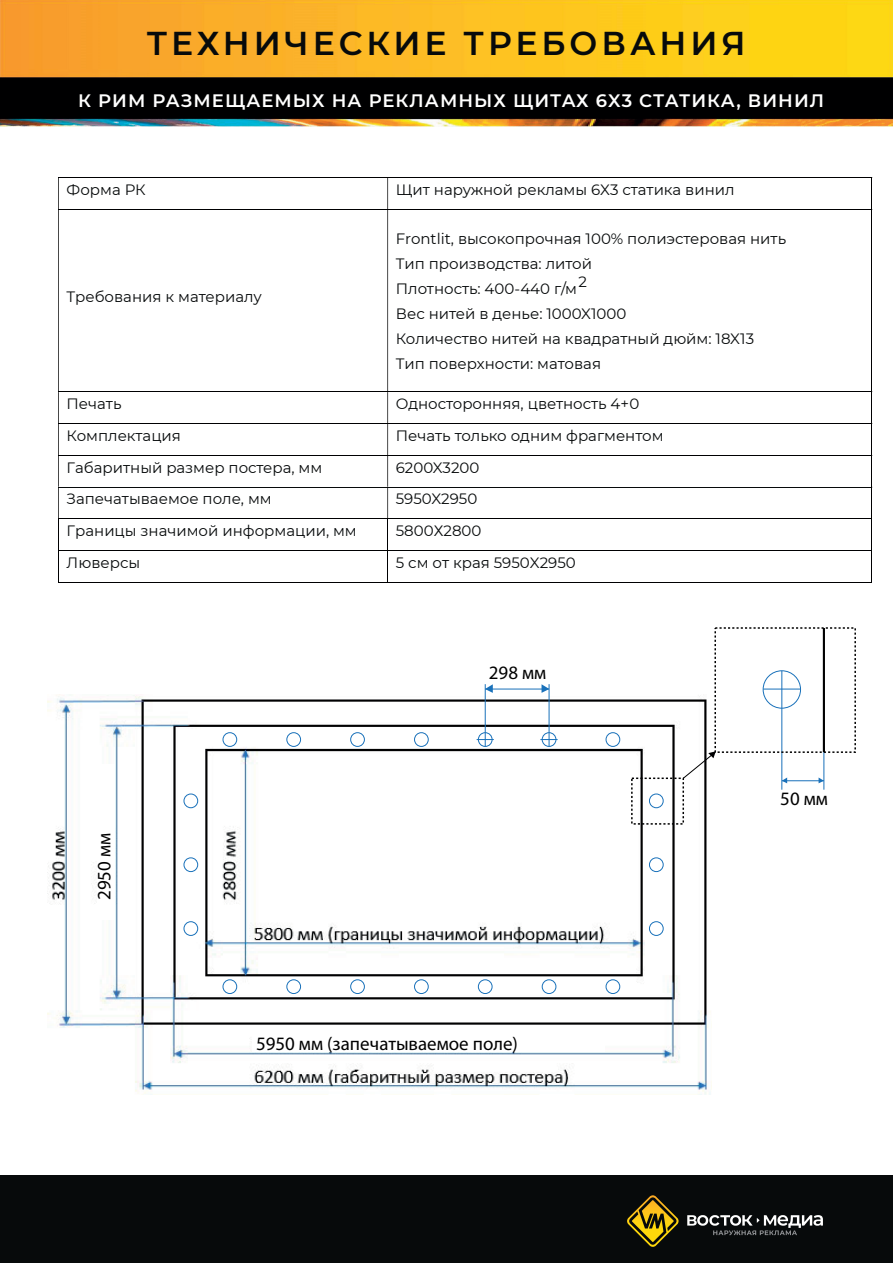
<style>
.page{position:relative;width:893px;height:1263px;background:#fff}
.page>*{position:absolute;margin:0;border:0;box-sizing:border-box;transform-origin:0 0}
.t1{font:600 33px "Montserrat";letter-spacing:.12em;color:#070a0b}
.t2{font:18.9px "Myriad Pro";color:#000001}
.t3{font:600 18px "Montserrat";letter-spacing:.06em;color:#fff}
.t4{font:15px/25px "Montserrat";color:#070a0b}
</style>
<div class="page">
<img style="left:0;top:0;width:893px;height:126px">
<img style="left:48px;top:694px;width:663px;height:401px">
<hr style="left:58px;top:177px;width:814px;height:1px;background:#000001">
<hr style="left:58px;top:178px;width:1px;height:31px;background:#000001">
<hr style="left:387px;top:178px;width:1px;height:31px;background:#000001">
<hr style="left:872px;top:178px;width:1px;height:31px;background:#000001">
<hr style="left:58px;top:209px;width:814px;height:1px;background:#000001">
<hr style="left:58px;top:210px;width:1px;height:181px;background:#000001">
<hr style="left:387px;top:210px;width:1px;height:181px;background:#000001">
<hr style="left:872px;top:210px;width:1px;height:181px;background:#000001">
<hr style="left:58px;top:391px;width:814px;height:1px;background:#000001">
<hr style="left:58px;top:392px;width:1px;height:31px;background:#000001">
<hr style="left:387px;top:392px;width:1px;height:31px;background:#000001">
<hr style="left:872px;top:392px;width:1px;height:31px;background:#000001">
<hr style="left:58px;top:423px;width:814px;height:1px;background:#000001">
<hr style="left:58px;top:424px;width:1px;height:31px;background:#000001">
<hr style="left:387px;top:424px;width:1px;height:31px;background:#000001">
<hr style="left:872px;top:424px;width:1px;height:31px;background:#000001">
<hr style="left:58px;top:455px;width:814px;height:1px;background:#000001">
<hr style="left:58px;top:456px;width:1px;height:31px;background:#000001">
<hr style="left:387px;top:456px;width:1px;height:31px;background:#000001">
<hr style="left:872px;top:456px;width:1px;height:31px;background:#000001">
<hr style="left:58px;top:487px;width:814px;height:1px;background:#070a0b">
<hr style="left:58px;top:487px;width:1px;height:32px;background:#000001">
<hr style="left:387px;top:487px;width:1px;height:32px;background:#000001">
<hr style="left:872px;top:487px;width:1px;height:32px;background:#000001">
<hr style="left:58px;top:519px;width:814px;height:1px;background:#000001">
<hr style="left:58px;top:519px;width:1px;height:32px;background:#000001">
<hr style="left:58px;top:550px;width:329px;height:1px;background:#000001">
<hr style="left:387px;top:519px;width:1px;height:32px;background:#000001">
<hr style="left:388px;top:550px;width:484px;height:1px;background:#000001">
<hr style="left:872px;top:519px;width:1px;height:32px;background:#000001">
<hr style="left:58px;top:551px;width:1px;height:32px;background:#000001">
<hr style="left:58px;top:582px;width:329px;height:1px;background:#000001">
<hr style="left:387px;top:551px;width:1px;height:32px;background:#000001">
<hr style="left:388px;top:582px;width:484px;height:1px;background:#000001">
<hr style="left:872px;top:551px;width:1px;height:32px;background:#000001">
<div style="left:0;top:1176px;width:893px;height:87px;background:#070a0b"></div>
<svg style="left:627px;top:1195px;width:52px;height:52px"></svg>
<svg style="left:687px;top:1215px;width:136px;height:20px"></svg>
<div style="left:98px;top:764px;width:17px;height:156px;background:#fff"></div>
<div style="left:253px;top:1034px;width:352px;height:18px;background:#fff"></div>
<div style="left:223px;top:732px;width:14px;height:15px;border:1px solid #1971ba;border-radius:50%"></div>
<div style="left:286px;top:732px;width:15px;height:15px;border:1px solid #1971ba;border-radius:50%"></div>
<div style="left:350px;top:732px;width:15px;height:15px;border:1px solid #1971ba;border-radius:50%"></div>
<div style="left:414px;top:732px;width:15px;height:15px;border:1px solid #1971ba;border-radius:50%"></div>
<div style="left:478px;top:732px;width:15px;height:15px;border:1px solid #1971ba;border-radius:50%"></div>
<div style="left:542px;top:732px;width:14px;height:15px;border:1px solid #1971ba;border-radius:50%"></div>
<div style="left:606px;top:732px;width:14px;height:15px;border:1px solid #1971ba;border-radius:50%"></div>
<div style="left:223px;top:979px;width:14px;height:15px;border:1px solid #1971ba;border-radius:50%"></div>
<div style="left:286px;top:979px;width:15px;height:15px;border:1px solid #1971ba;border-radius:50%"></div>
<div style="left:350px;top:979px;width:15px;height:15px;border:1px solid #1971ba;border-radius:50%"></div>
<div style="left:414px;top:979px;width:15px;height:15px;border:1px solid #1971ba;border-radius:50%"></div>
<div style="left:478px;top:979px;width:15px;height:15px;border:1px solid #1971ba;border-radius:50%"></div>
<div style="left:542px;top:979px;width:14px;height:15px;border:1px solid #1971ba;border-radius:50%"></div>
<div style="left:606px;top:979px;width:14px;height:15px;border:1px solid #1971ba;border-radius:50%"></div>
<div style="left:649px;top:794px;width:15px;height:14px;border:1px solid #1971ba;border-radius:50%"></div>
<div style="left:649px;top:857px;width:15px;height:15px;border:1px solid #1971ba;border-radius:50%"></div>
<div style="left:649px;top:921px;width:15px;height:15px;border:1px solid #1971ba;border-radius:50%"></div>
<div style="left:184px;top:794px;width:14px;height:14px;border:1px solid #1971ba;border-radius:50%"></div>
<div style="left:184px;top:857px;width:14px;height:15px;border:1px solid #1971ba;border-radius:50%"></div>
<div style="left:184px;top:921px;width:14px;height:15px;border:1px solid #1971ba;border-radius:50%"></div>
<hr style="left:485px;top:684px;width:1px;height:62px;background:#1971ba">
<hr style="left:549px;top:684px;width:1px;height:62px;background:#1971ba">
<svg style="left:540px;top:739px;width:18px;height:1px"></svg>
<svg style="left:477px;top:739px;width:17px;height:1px"></svg>
<hr style="left:485px;top:689px;width:64px;height:1px;background:#1971ba">
<svg style="left:542px;top:684px;width:7px;height:9px"></svg>
<svg style="left:485px;top:684px;width:8px;height:9px"></svg>
<hr style="left:824px;top:748px;width:1px;height:42px;background:#1971ba">
<hr style="left:782px;top:671px;width:1px;height:119px;background:#1971ba">
<hr style="left:763px;top:689px;width:37px;height:1px;background:#1971ba">
<hr style="left:782px;top:780px;width:42px;height:1px;background:#1971ba">
<svg style="left:819px;top:777px;width:5px;height:6px"></svg>
<svg style="left:782px;top:777px;width:5px;height:6px"></svg>
<div style="left:763px;top:670px;width:38px;height:39px;border:1px solid #1971ba;border-radius:50%"></div>
<hr style="left:823px;top:628px;width:2px;height:124px;background:#000001">
<svg style="left:682px;top:751px;width:34px;height:28px"></svg>
<h1 class="t1" style="left:147px;top:20px;width:601px">ТЕХНИЧЕСКИЕ ТРЕБОВАНИЯ</h1>
<p class="t3" style="left:78px;top:88px;width:747px">К РИМ РАЗМЕЩАЕМЫХ НА РЕКЛАМНЫХ ЩИТАХ 6X3 СТАТИКА, ВИНИЛ</p>
<p class="t4" style="left:67px;top:176px;width:81px">Форма РК</p>
<p class="t4" style="left:396px;top:176px;width:340px">Щит наружной рекламы 6X3 статика винил</p>
<p class="t4" style="left:67px;top:283px;width:197px">Требования к материалу</p>
<p class="t4" style="left:396px;top:225px;width:392px">Frontlit, высокопрочная 100% полиэстеровая нить<br>Тип производства: литой<br>Плотность: 400-440 г/м</p>
<p class="t4" style="left:396px;top:265px;width:232px;line-height:32.1px;text-indent:183px">2<br>Вес нитей в денье: 1000X1000</p>
<p class="t4" style="left:396px;top:325px;width:360px">Количество нитей на квадратный дюйм: 18X13<br>Тип поверхности: матовая</p>
<p class="t4" style="left:67px;top:391px;width:56px">Печать</p>
<p class="t4" style="left:396px;top:391px;width:245px">Односторонняя, цветность 4+0</p>
<p class="t4" style="left:67px;top:422px;width:116px">Комплектация</p>
<p class="t4" style="left:396px;top:422px;width:269px">Печать только одним фрагментом</p>
<p class="t4" style="left:67px;top:454px;width:257px">Габаритный размер постера, мм</p>
<p class="t4" style="left:396px;top:454px;width:85px">6200X3200</p>
<p class="t4" style="left:67px;top:486px;width:207px">Запечатываемое поле, мм</p>
<p class="t4" style="left:396px;top:486px;width:83px">5950X2950</p>
<p class="t4" style="left:67px;top:518px;width:292px">Границы значимой информации, мм</p>
<p class="t4" style="left:396px;top:518px;width:87px">5800Х2800</p>
<p class="t4" style="left:67px;top:550px;width:75px">Люверсы</p>
<p class="t4" style="left:396px;top:550px;width:181px">5 см от края 5950X2950</p>
<p class="t2" style="left:93px;top:900px;width:69px;rotate:-90deg">2950 мм</p>
<p class="t2" style="left:489px;top:661px;width:59px">298 мм</p>
<p class="t2" style="left:256px;top:1031px;width:263px">5950 мм (запечатываемое поле)</p>
<p class="t2" style="left:780px;top:787px;width:49px">50 мм</p>
</div>
